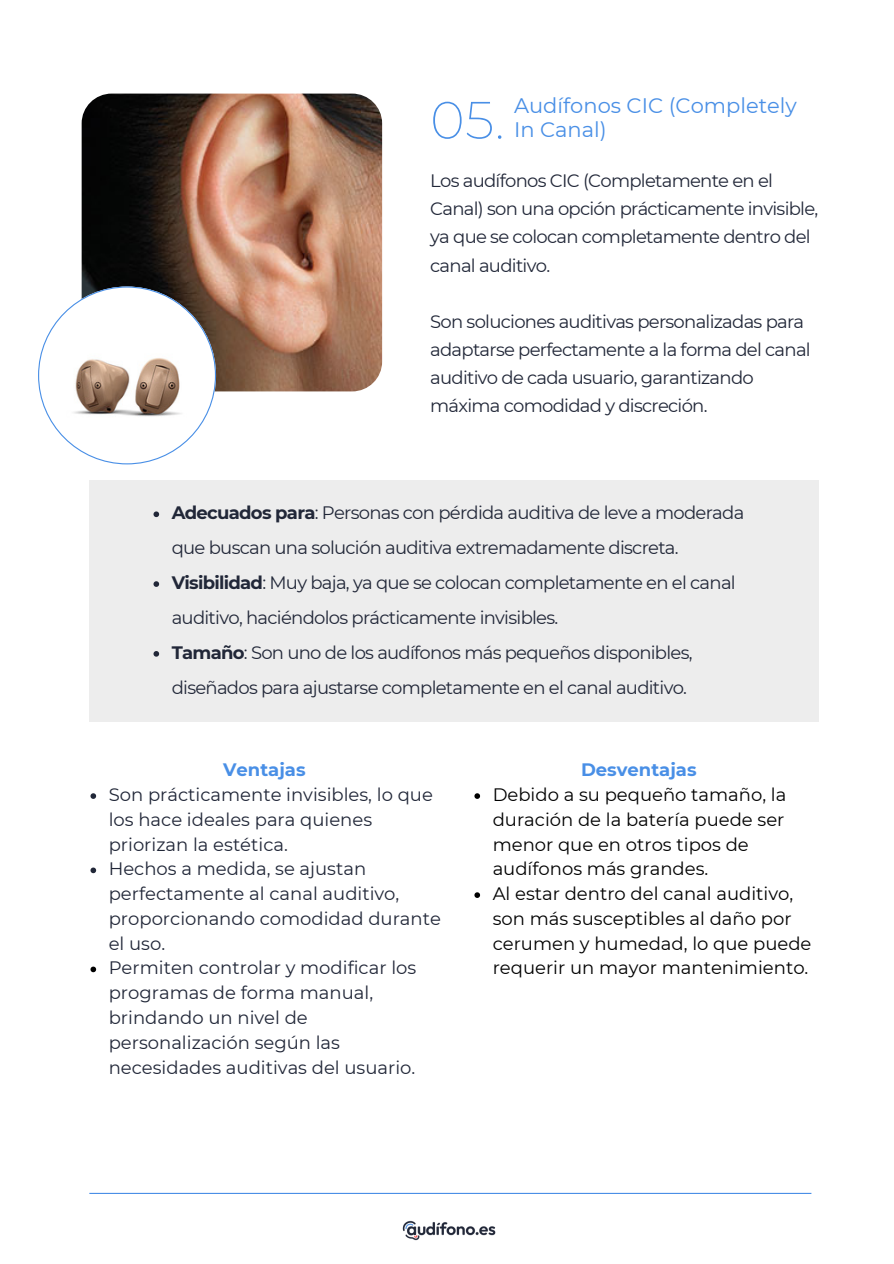
<style>
.page{position:relative;width:894px;height:1264px;background:#fff}
.page>*{position:absolute;margin:0;border:0;box-sizing:border-box;transform-origin:0 0}
.t1{font:200 52.5px "Montserrat";color:#498fe6}
.t2{font:21px/24.8px "Montserrat";color:#498fe6}
.t3{font:18px/28.2px "Montserrat";letter-spacing:-.04em;color:#212738}
.t4{font:18px/24.8px "Montserrat";color:#212738}
.t5{font:18px/24.8px "Montserrat";color:#000}
.t6{font:700 18px "Montserrat";color:#498fe6}
.s1{font-weight:700}
</style>
<div class="page">
<img style="left:82px;top:94px;width:300px;height:297px;border-radius:30px">
<hr style="left:89px;top:1192px;width:722px;height:1px;background:#498fe6">
<div style="left:89px;top:480px;width:729px;height:242px;background:#ededed"></div>
<svg style="left:153px;top:511px;width:6px;height:6px"></svg>
<svg style="left:153px;top:581px;width:6px;height:6px"></svg>
<svg style="left:153px;top:651px;width:6px;height:5px"></svg>
<svg style="left:90px;top:793px;width:6px;height:6px"></svg>
<svg style="left:90px;top:867px;width:6px;height:6px"></svg>
<svg style="left:90px;top:966px;width:6px;height:6px"></svg>
<svg style="left:474px;top:793px;width:6px;height:6px"></svg>
<svg style="left:474px;top:892px;width:6px;height:6px"></svg>
<svg style="left:38px;top:286px;width:178px;height:178px"></svg>
<img style="left:402px;top:1220px;width:94px;height:21px">
<p class="t2" style="left:514px;top:93px;width:284px">Audífonos CIC (Completely<br>In Canal)</p>
<p class="t1" style="left:430px;top:88px;width:76px">05.</p>
<h1 class="t3" style="left:430px;top:166px;width:389px">Los audífonos CIC (Completamente en el Canal) son una opción prácticamente invisible, ya que se colocan completamente dentro del canal auditivo.</h1>
<h2 class="t3" style="left:430px;top:307px;width:382px">Son soluciones auditivas personalizadas para adaptarse perfectamente a la forma del canal auditivo de cada usuario, garantizando máxima comodidad y discreción.</h2>
<p class="t3" style="left:172px;top:495px;width:574px;line-height:34.8px"><span class="s1">Adecuados para</span>: Personas con pérdida auditiva de leve a moderada que buscan una solución auditiva extremadamente discreta.</p>
<p class="t3" style="left:172px;top:565px;width:565px;line-height:34.8px"><span class="s1">Visibilidad</span>: Muy baja, ya que se colocan completamente en el canal auditivo, haciéndolos prácticamente invisibles.</p>
<p class="t3" style="left:172px;top:635px;width:522px;line-height:34.8px"><span class="s1">Tamaño</span>: Son uno de los audífonos más pequeños disponibles, diseñados para ajustarse completamente en el canal auditivo.</p>
<p class="t6" style="left:223px;top:759px;width:84px">Ventajas</p>
<h3 class="t4" style="left:109px;top:782px;width:325px">Son prácticamente invisibles, lo que los hace ideales para quienes priorizan la estética.</h3>
<p class="t4" style="left:109px;top:856px;width:333px">Hechos a medida, se ajustan perfectamente al canal auditivo, proporcionando comodidad durante el uso.</p>
<p class="t4" style="left:109px;top:955px;width:309px">Permiten controlar y modificar los programas de forma manual, brindando un nivel de personalización según las necesidades auditivas del usuario.</p>
<p class="t6" style="left:581px;top:759px;width:117px">Desventajas</p>
<h3 class="t5" style="left:492px;top:782px;width:295px">Debido a su pequeño tamaño, la duración de la batería puede ser menor que en otros tipos de audífonos más grandes.</h3>
<p class="t5" style="left:492px;top:881px;width:320px">Al estar dentro del canal auditivo, son más susceptibles al daño por cerumen y humedad, lo que puede requerir un mayor mantenimiento.</p>
</div>
